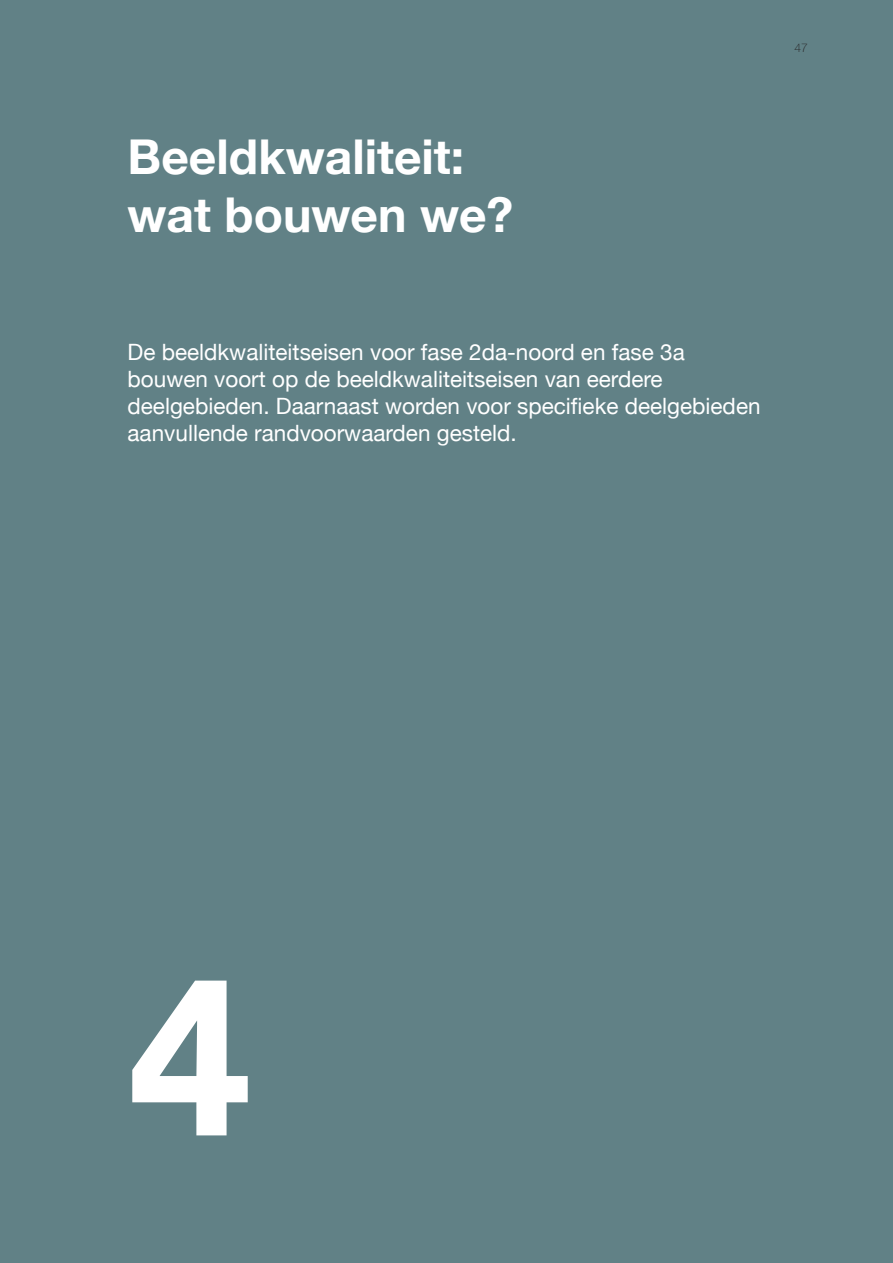
<style>
.page{position:relative;width:893px;height:1263px;background:#618186}
.page>*{position:absolute;margin:0;border:0;box-sizing:border-box;transform-origin:0 0}
.t1{font:500 225px "SG Next BSK";color:#fff}
.Hoofdtuktitels{font:700 48px "Helvetica Neue";color:#fff}
.Inleiding{font:22.5px/27px "Helvetica Neue";color:#fff}
.t2{font:100 12px "Helvetica Neue";color:#231f20}
</style>
<div class="page">
<p class="Hoofdtuktitels" style="left:128px;top:120px;width:338px">Beeldkwaliteit:</p>
<p class="Hoofdtuktitels" style="left:128px;top:177px;width:387px">wat bouwen we?</p>
<p class="t2" style="left:795px;top:39px;width:15px">47</p>
<p class="Inleiding" style="left:128px;top:339px;width:634px">De beeldkwaliteitseisen voor fase 2da-noord en fase 3a bouwen voort op de beeldkwaliteitseisen van eerdere deelgebieden. Daarnaast worden voor specifieke deelgebieden aanvullende randvoorwaarden gesteld.</p>
<p class="t1" style="left:128px;top:920px;width:128px">4</p>
</div>
